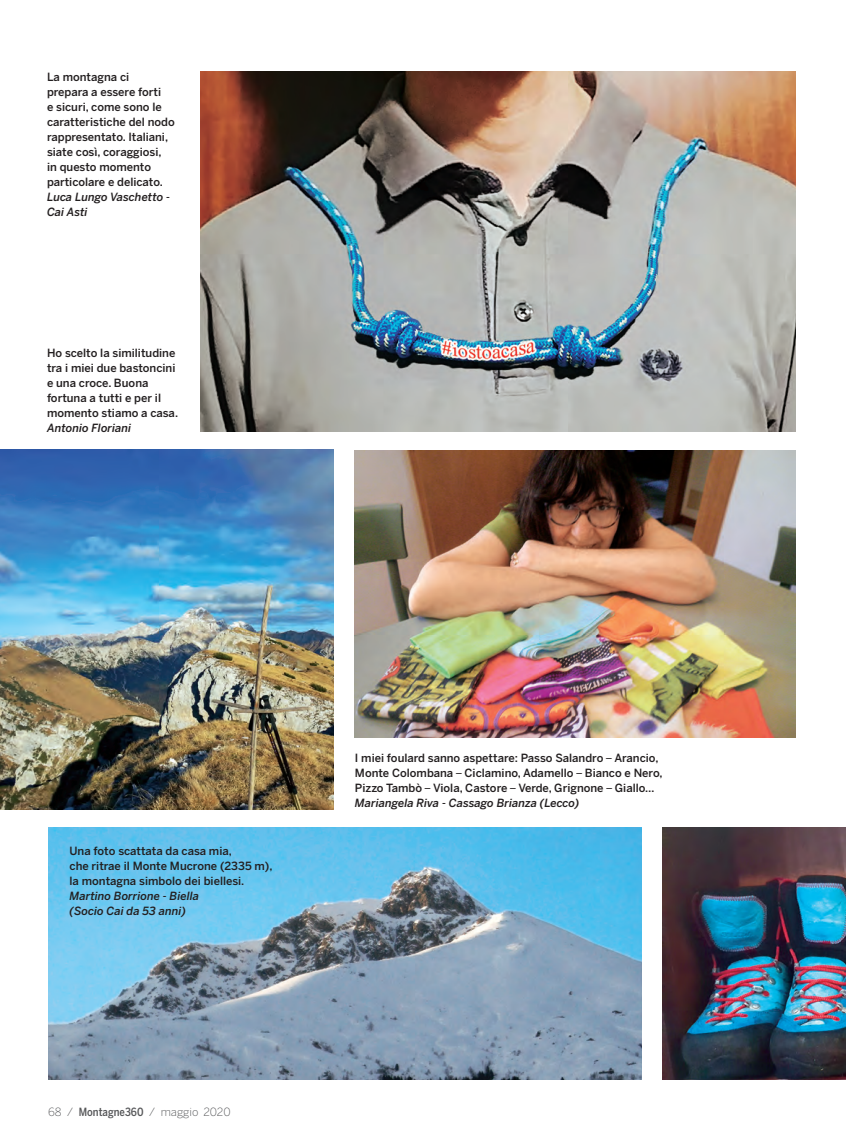
<style>
.page{position:relative;width:846px;height:1148px;background:#fff}
.page>*{position:absolute;margin:0;border:0;box-sizing:border-box;transform-origin:0 0}
.t1{font:500 11.25px/15px "Benton Sans";color:#231f20}
.t2{font:italic 500 11.25px/15px "Benton Sans";color:#231f20}
.t3{font:300 11.25px "Benton Sans";color:#57585a}
.s1{font-family:"Benton Sans Condensed";font-weight:500}
.s2{font-weight:400}
.s3{font-style:italic}
</style>
<div class="page">
<img style="left:48px;top:828px;width:593px;height:252px">
<img style="left:355px;top:451px;width:440px;height:286px">
<img style="left:0;top:450px;width:334px;height:360px">
<img style="left:201px;top:72px;width:594px;height:360px">
<img style="left:663px;top:828px;width:183px;height:252px">
<p class="t1" style="left:47px;top:69px;width:129px">La montagna ci<br>prepara a essere forti<br>e sicuri, come sono le caratteristiche del nodo rappresentato. Italiani, siate così, coraggiosi,<br>in questo momento particolare e delicato.</p>
<p class="t2" style="left:47px;top:189px;width:125px">Luca Lungo Vaschetto -<br>Cai Asti</p>
<p class="t1" style="left:47px;top:345px;width:133px">Ho scelto la similitudine tra i miei due bastoncini e una croce. Buona fortuna a tutti e per il momento stiamo a casa.</p>
<p class="t2" style="left:47px;top:420px;width:86px">Antonio Floriani</p>
<p class="t1" style="left:70px;top:843px;width:204px">Una foto scattata da casa mia,<br>che ritrae il Monte Mucrone (2335 m), la montagna simbolo dei biellesi.</p>
<p class="t2" style="left:70px;top:888px;width:131px">Martino Borrione - Biella (Socio Cai da 53 anni)</p>
<p class="t3" style="left:48px;top:1105px;width:184px">68 / <span class="s1">Montagne360</span> / maggio 2020</p>
<p class="t1" style="left:355px;top:750px;width:309px">I miei foulard sanno aspettare: Passo Salandro <span class="s2">–</span> Arancio, Monte Colombana <span class="s2">–</span> Ciclamino, Adamello <span class="s2">–</span> Bianco e Nero, Pizzo Tambò <span class="s2">–</span> Viola, Castore <span class="s2">–</span> Verde, Grignone <span class="s2">–</span> Giallo… <span class="s3">Mariangela Riva - Cassago Brianza (Lecco)</span></p>
</div>
